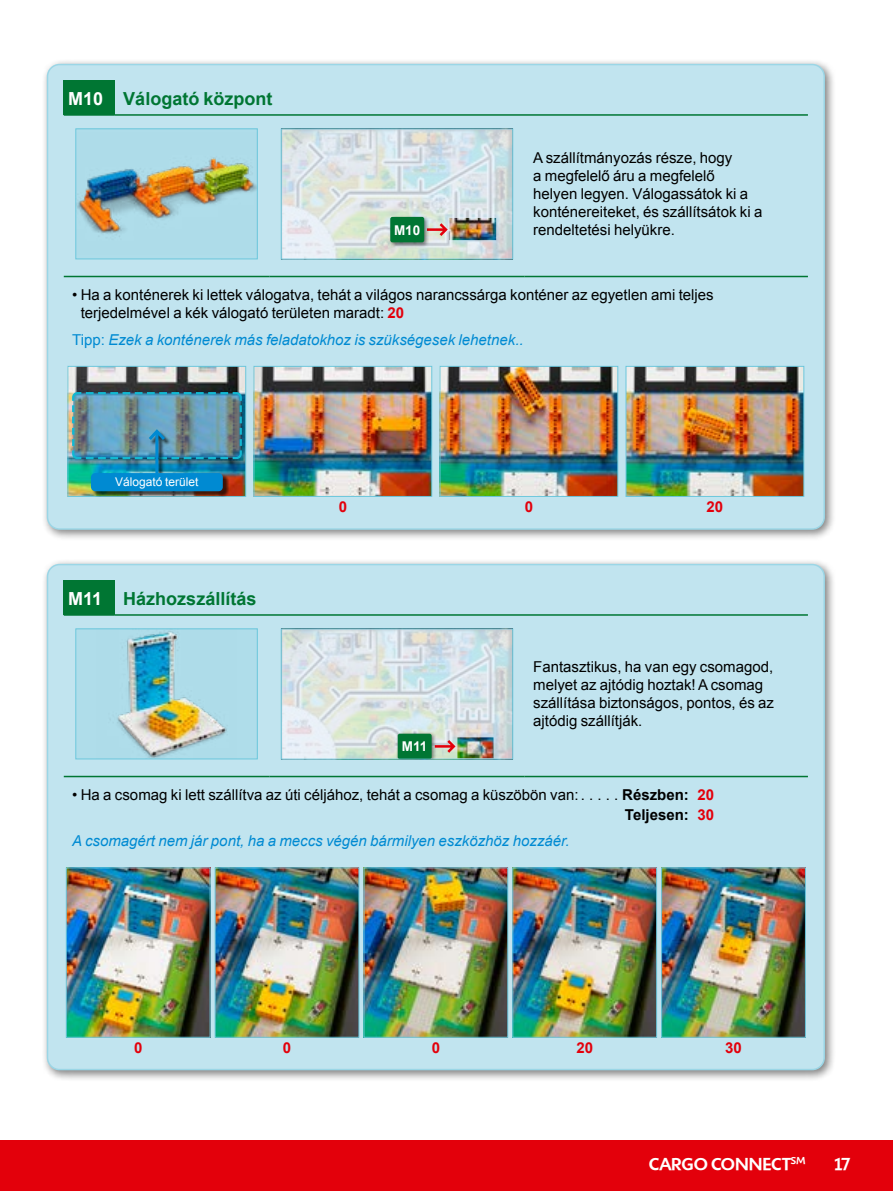
<style>
.page{position:relative;width:893px;height:1191px;background:#fff}
.page>*{position:absolute;margin:0;border:0;box-sizing:border-box;transform-origin:0 0}
.t1{font:700 18px "Arial";color:#007633}
.t2{font:500 18px "Shinn RR";color:#fff}
.t3{font:15px/18px "Arial";color:#000}
.t4{font:italic 15px "Arial";color:#008ad2}
.t5{font:700 15px/19.5px "Arial";color:#000}
.t6{font:700 15px "Arial";color:#e3000b}
.t7{font:700 13.5px "Arial";color:#fff}
.t8{font:12px "Arial";color:#fff}
.s1{color:#fff}
.s2{font-weight:700;color:#e3000b}
.s3{font-style:normal}
.s4{color:#e3000b}
</style>
<div class="page">
<div style="left:0;top:1140px;width:893px;height:51px;background:#e3000b"></div>
<div style="left:42px;top:59px;width:794px;height:482px;background:#000;opacity:.5"></div>
<div style="left:48px;top:65px;width:776px;height:464px;background:#c1e4ef;border-radius:12px"></div>
<div style="left:64px;top:81px;width:51px;height:34px;background:#007633"></div>
<hr style="left:64px;top:114px;width:51px;height:2px;background:#007633">
<hr style="left:115px;top:114px;width:693px;height:2px;background:#007633">
<hr style="left:64px;top:276px;width:205px;height:1px;background:#007633">
<hr style="left:269px;top:276px;width:256px;height:1px;background:#007633">
<hr style="left:525px;top:276px;width:283px;height:1px;background:#007633">
<div style="left:76px;top:129px;width:181px;height:130px;background:#afddea"></div>
<img style="left:77px;top:157px;width:179px;height:80px">
<div style="left:75px;top:128px;width:183px;height:131px;border:1px solid #6cc7dc"></div>
<svg style="left:283px;top:130px;width:228px;height:127px;background:#d5dede"></svg>
<div style="left:388px;top:215px;width:41px;height:32px;background:#000;opacity:.5"></div>
<div style="left:390px;top:217px;width:34px;height:25px;background:#007633;border-radius:2px"></div>
<div style="left:281px;top:128px;width:232px;height:131px;border:1px solid #6cc7dc"></div>
<img style="left:70px;top:368px;width:174px;height:127px">
<div style="left:68px;top:366px;width:178px;height:131px;border:1px solid #6cc7dc"></div>
<img style="left:256px;top:368px;width:174px;height:127px">
<div style="left:254px;top:366px;width:178px;height:131px;border:1px solid #6cc7dc"></div>
<img style="left:442px;top:368px;width:174px;height:127px">
<div style="left:440px;top:366px;width:178px;height:131px;border:1px solid #6cc7dc"></div>
<img style="left:628px;top:368px;width:174px;height:127px">
<div style="left:626px;top:366px;width:178px;height:131px;border:1px solid #6cc7dc"></div>
<div style="left:47px;top:64px;width:778px;height:466px;border:2px solid #9bd6e6;border-radius:12px"></div>
<div style="left:42px;top:559px;width:794px;height:522px;background:#000;opacity:.5"></div>
<div style="left:48px;top:564px;width:776px;height:505px;background:#c1e4ef;border-radius:12px"></div>
<div style="left:64px;top:581px;width:51px;height:34px;background:#007633"></div>
<hr style="left:64px;top:614px;width:51px;height:2px;background:#007633">
<hr style="left:115px;top:614px;width:693px;height:2px;background:#007633">
<hr style="left:64px;top:775px;width:205px;height:2px;background:#007633">
<hr style="left:269px;top:775px;width:256px;height:2px;background:#007633">
<hr style="left:525px;top:775px;width:283px;height:2px;background:#007633">
<div style="left:76px;top:629px;width:181px;height:130px;background:#afddea"></div>
<img style="left:110px;top:631px;width:117px;height:126px">
<div style="left:75px;top:628px;width:183px;height:131px;border:1px solid #6cc7dc"></div>
<svg style="left:283px;top:630px;width:228px;height:127px;background:#d7e0e0"></svg>
<div style="left:396px;top:731px;width:41px;height:28px;background:#000;opacity:.5"></div>
<div style="left:398px;top:733px;width:34px;height:26px;background:#007633;border-radius:2px"></div>
<div style="left:281px;top:628px;width:232px;height:131px;border:1px solid #6cc7dc"></div>
<img style="left:68px;top:869px;width:140px;height:166px">
<div style="left:66px;top:867px;width:144px;height:170px;border:1px solid #6cc7dc"></div>
<img style="left:217px;top:869px;width:140px;height:166px">
<div style="left:215px;top:867px;width:144px;height:170px;border:1px solid #6cc7dc"></div>
<img style="left:366px;top:869px;width:140px;height:166px">
<div style="left:364px;top:867px;width:144px;height:170px;border:1px solid #6cc7dc"></div>
<img style="left:514px;top:869px;width:141px;height:166px">
<div style="left:512px;top:867px;width:145px;height:170px;border:1px solid #6cc7dc"></div>
<img style="left:663px;top:869px;width:141px;height:166px">
<div style="left:661px;top:867px;width:145px;height:170px;border:1px solid #6cc7dc"></div>
<div style="left:150px;top:430px;width:21px;height:50px;background:#000;opacity:.7"></div>
<hr style="left:155px;top:431px;width:3px;height:43px;background:#008ad2">
<img style="left:71px;top:391px;width:172px;height:69px">
<div style="left:92px;top:474px;width:137px;height:23px;background:#000;opacity:.7"></div>
<div style="left:91px;top:473px;width:132px;height:18px;background:#008ad2;border-radius:4px"></div>
<p class="t1" style="left:68px;top:87px;width:206px"><span class="s1">M10</span> Válogató központ</p>
<p class="t7" style="left:394px;top:220px;width:28px">M10</p>
<p class="t3" style="left:533px;top:149px;width:231px">A szállítmányozás része, hogy<br>a megfelelő áru a megfelelő helyen legyen. Válogassátok ki a konténereiteket, és szállítsátok ki a rendeltetési helyükre.</p>
<p class="t3" style="left:81px;top:286px;width:634px;text-indent:-9px">• Ha a konténerek ki lettek válogatva, tehát a világos narancssárga konténer az egyetlen ami teljes terjedelmével a kék válogató területen maradt: <span class="s2">20</span></p>
<p class="t4" style="left:72px;top:330px;width:453px"><span class="s3">Tipp:</span> Ezek a konténerek más feladatokhoz is szükségesek lehetnek..</p>
<p class="t8" style="left:115px;top:474px;width:85px">Válogató terület</p>
<p class="t1" style="left:68px;top:586px;width:190px"><span class="s1">M11</span> Házhozszállítás</p>
<p class="t6" style="left:339px;top:497px;width:10px">0</p>
<p class="t6" style="left:525px;top:497px;width:10px">0</p>
<p class="t6" style="left:707px;top:497px;width:18px">20</p>
<p class="t7" style="left:402px;top:737px;width:27px">M11</p>
<p class="t3" style="left:533px;top:658px;width:242px">Fantasztikus, ha van egy csomagod, melyet az ajtódig hoztak! A csomag szállítása biztonságos, pontos, és az ajtódig szállítják.</p>
<p class="t3" style="left:72px;top:786px;width:512px">• Ha a csomag ki lett szállítva az úti céljához, tehát a csomag a küszöbön van:.....</p>
<p class="t5" style="left:622px;top:785px;width:93px">Részben: <span class="s4">20<br></span>Teljesen: <span class="s4">30</span></p>
<p class="t4" style="left:72px;top:831px;width:499px">A csomagért nem jár pont, ha a meccs végén bármilyen eszközhöz hozzáér.</p>
<p class="t6" style="left:134px;top:1037px;width:10px">0</p>
<p class="t6" style="left:283px;top:1037px;width:10px">0</p>
<p class="t6" style="left:432px;top:1037px;width:10px">0</p>
<p class="t6" style="left:576px;top:1037px;width:18px">20</p>
<p class="t6" style="left:725px;top:1037px;width:18px">30</p>
<p class="t2" style="left:649px;top:1152px;width:158px">CARGO CONNECT<sup>SM</sup></p>
<p class="t2" style="left:835px;top:1152px;width:17px">17</p>
</div>
